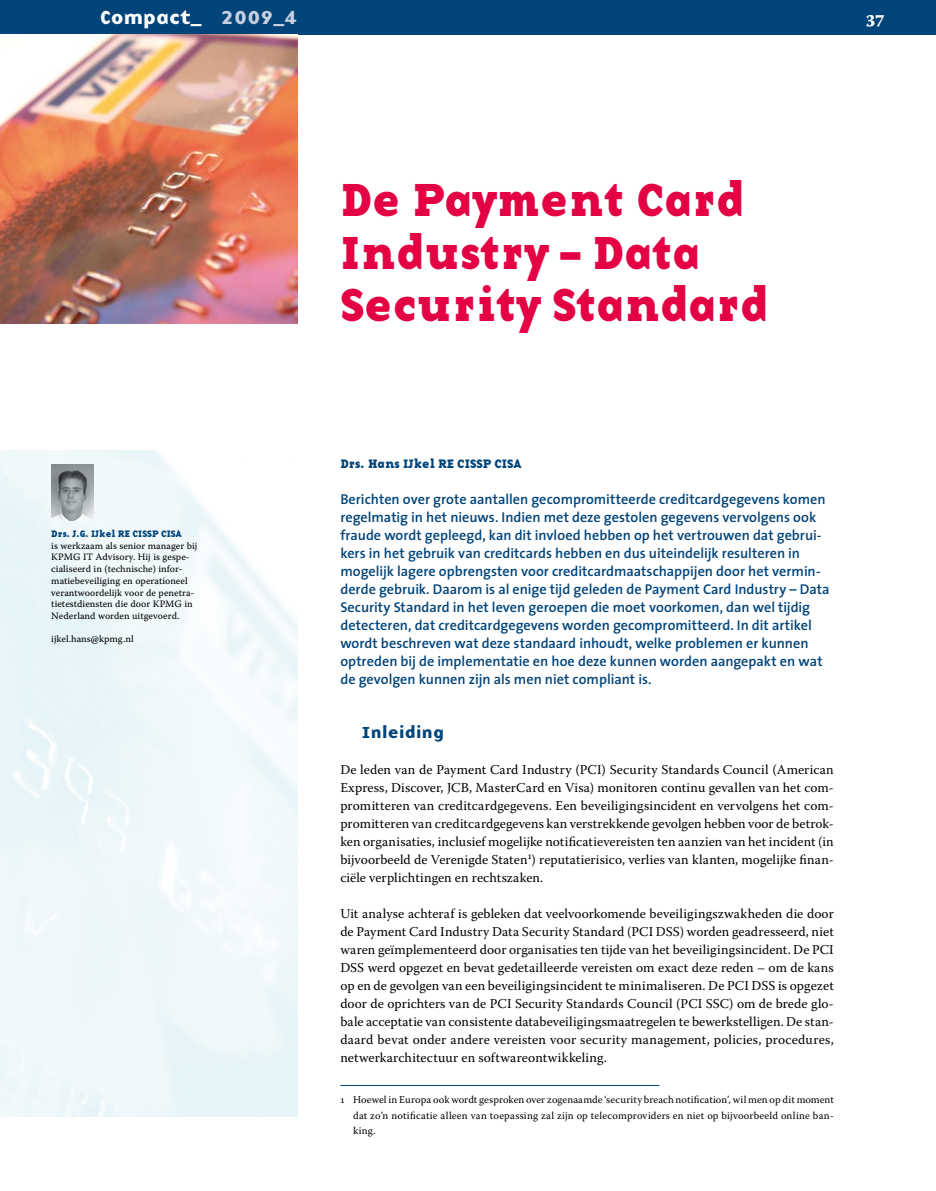
<style>
.page{position:relative;width:936px;height:1191px;background:#fff}
.page>*{position:absolute;margin:0;border:0;box-sizing:border-box;transform-origin:0 0}
.t1{font:48px/52.5px "Base Twelve Serif B";color:#e30043}
.t2{font:19.5px "Base Nine B";color:#fff}
.t3{font:19.5px "Warnock Pro Bold Capt";color:#fff}
.t4{font:16.5px "Base Nine B";letter-spacing:.015em;color:#00447a}
.t5{font:600 14.25px/18px "The Sans";color:#00447a}
.t6{font:13.5px/18px "Warnock Pro";letter-spacing:.005em;color:#000;text-align:justify}
.t7{font:12.75px "Base Twelve Serif B";color:#00447a}
.t8{font:10.5px/15.8px "Warnock Pro";letter-spacing:.015em;color:#000;text-align:justify}
.t9{font:9.75px/11.7px "Warnock Pro Capt";color:#000}
.t10{font:9.75px "Base Twelve Serif B";color:#00447a}
.s1{color:#c7d0e1}
</style>
<div class="page">
<div style="left:0;top:0;width:935px;height:34px;background:#00447a"></div>
<img style="left:0;top:34px;width:298px;height:290px">
<hr style="left:340px;top:1085px;width:319px;height:1px;background:#00447a">
<img style="left:51px;top:464px;width:43px;height:57px">
<h2 class="t2" style="left:100px;top:2px;width:199px">Compact_ <span class="s1">2009_4</span></h2>
<h2 class="t3" style="left:865px;top:6px;width:21px">37</h2>
<p class="t10" style="left:51px;top:527px;width:132px">Drs. J.G. IJkel RE CISSP CISA</p>
<p class="t9" style="left:51px;top:539px;width:147px">is werkzaam als senior manager bij KPMG IT Advisory. Hij is gespe&shy;cialiseerd in (technische) infor&shy;matiebeveiliging en operationeel verantwoordelijk voor de penetra&shy;tietestdiensten die door KPMG in Nederland worden uitgevoerd.</p>
<p class="t9" style="left:51px;top:633px;width:84px">ijkel.hans@kpmg.nl</p>
<h1 class="t1" style="left:340px;top:171px;width:429px">De Payment Card<br>Industry – Data<br>Security Standard</h1>
<p class="t7" style="left:340px;top:455px;width:182px">Drs. Hans IJkel RE CISSP CISA</p>
<p class="t5" style="left:340px;top:490px;width:491px">Berichten over grote aantallen gecompromitteerde creditcardgegevens komen regelmatig in het nieuws. Indien met deze gestolen gegevens vervolgens ook fraude wordt gepleegd, kan dit invloed hebben op het vertrouwen dat gebrui&shy;kers in het gebruik van creditcards hebben en dus uiteindelijk resulteren in mogelijk lagere opbrengsten voor creditcardmaatschappijen door het vermin&shy;derde gebruik. Daarom is al enige tijd geleden de Payment Card Industry – Data Security Standard in het leven geroepen die moet voorkomen, dan wel tijdig detecteren, dat creditcardgegevens worden gecompromitteerd. In dit artikel wordt beschreven wat deze standaard inhoudt, welke problemen er kunnen optreden bij de implementatie en hoe deze kunnen worden aangepakt en wat de gevolgen kunnen zijn als men niet compliant is.</p>
<p class="t4" style="left:361px;top:719px;width:84px">Inleiding</p>
<p class="t6" style="left:340px;top:760px;width:495px">De leden van de Payment Card Industry (PCI) Security Standards Council (American Express, Discover, JCB, MasterCard en Visa) monitoren continu gevallen van het com&shy;promitteren van creditcardgegevens. Een beveiligingsincident en vervolgens het com&shy;promitteren van creditcardgegevens kan verstrekkende gevolgen hebben voor de betrok&shy;ken organisaties, inclusief mogelijke notificatievereisten ten aanzien van het incident (in bijvoorbeeld de Verenigde Staten<sup>1</sup>) reputatierisico, verlies van klanten, mogelijke finan&shy;ciële verplichtingen en rechtszaken.</p>
<p class="t6" style="left:340px;top:904px;width:495px">Uit analyse achteraf is gebleken dat veelvoorkomende beveiligingszwakheden die door de Payment Card Industry Data Security Standard (PCI DSS) worden geadresseerd, niet waren geïmplementeerd door organisaties ten tijde van het beveiligingsincident. De PCI DSS werd opgezet en bevat gedetailleerde vereisten om exact deze reden – om de kans op en de gevolgen van een beveiligingsincident te minimaliseren. De PCI DSS is opgezet door de oprichters van de PCI Security Standards Council (PCI SSC) om de brede glo&shy;bale acceptatie van consistente databeveiligingsmaatregelen te bewerkstelligen. De stan&shy;daard bevat onder andere vereisten voor security management, policies, procedures, netwerkarchitectuur en softwareontwikkeling.</p>
<p class="t8" style="left:353px;top:1091px;width:482px;text-indent:-13px">1 Hoewel in Europa ook wordt gesproken over zogenaamde ‘security breach notification’, wil men op dit moment dat zo’n notificatie alleen van toepassing zal zijn op telecomproviders en niet op bijvoorbeeld online ban&shy;king.</p>
</div>
